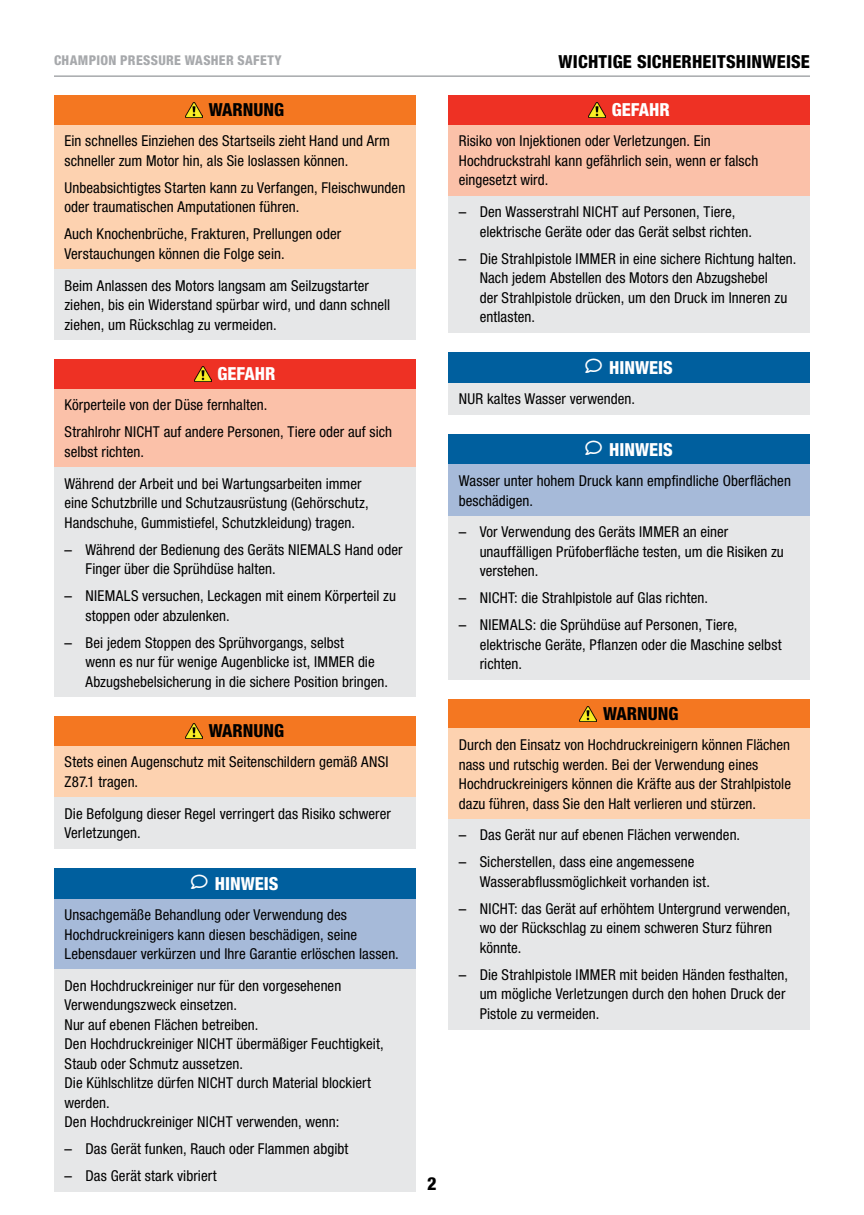
<style>
.page{position:relative;width:864px;height:1215px;background:#fff}
.page>*{position:absolute;margin:0;border:0;box-sizing:border-box;transform-origin:0 0}
.t1{font:800 condensed 18px "Helvetica Neue LT Std";letter-spacing:.01em;color:#000}
.t2{font:800 condensed 18px "Helvetica Neue LT Std";color:#fff}
.t3{font:condensed 15px/19.5px "Helvetica Neue LT Std";letter-spacing:.005em;color:#000}
.t4{font:800 condensed 13.5px "Helvetica Neue LT Std";letter-spacing:.025em;color:#a7a9ac}
.s1{font-stretch:normal}
</style>
<div class="page">
<hr style="left:54px;top:75px;width:756px;height:2px;background:#a7a9ac">
<div style="left:54px;top:96px;width:362px;height:29px;background:#f47721"></div>
<div style="left:54px;top:125px;width:362px;height:144px;background:#fdd2b0"></div>
<div style="left:54px;top:269px;width:362px;height:71px;background:#e6e7e8"></div>
<img style="left:186px;top:103px;width:16px;height:15px">
<div style="left:54px;top:360px;width:362px;height:29px;background:#ee3124"></div>
<div style="left:54px;top:389px;width:362px;height:78px;background:#fbc1a9"></div>
<div style="left:54px;top:467px;width:362px;height:230px;background:#e6e7e8"></div>
<img style="left:194px;top:367px;width:17px;height:15px">
<div style="left:54px;top:717px;width:362px;height:29px;background:#f47721"></div>
<div style="left:54px;top:746px;width:362px;height:51px;background:#fdd2b0"></div>
<div style="left:54px;top:797px;width:362px;height:52px;background:#e6e7e8"></div>
<img style="left:186px;top:724px;width:16px;height:15px">
<div style="left:54px;top:868px;width:362px;height:31px;background:#005f9e"></div>
<div style="left:54px;top:899px;width:362px;height:71px;background:#a6bad9"></div>
<div style="left:54px;top:970px;width:362px;height:222px;background:#e6e7e8"></div>
<div style="left:448px;top:96px;width:362px;height:29px;background:#ee3124"></div>
<div style="left:448px;top:125px;width:362px;height:71px;background:#fbc1a9"></div>
<div style="left:448px;top:196px;width:362px;height:137px;background:#e6e7e8"></div>
<img style="left:588px;top:103px;width:17px;height:15px">
<div style="left:448px;top:352px;width:362px;height:31px;background:#005f9e"></div>
<div style="left:448px;top:383px;width:362px;height:32px;background:#e6e7e8"></div>
<div style="left:448px;top:434px;width:362px;height:31px;background:#005f9e"></div>
<div style="left:448px;top:465px;width:362px;height:51px;background:#a6bad9"></div>
<div style="left:448px;top:516px;width:362px;height:164px;background:#e6e7e8"></div>
<div style="left:448px;top:699px;width:362px;height:30px;background:#f47721"></div>
<div style="left:448px;top:729px;width:362px;height:90px;background:#fdd2b0"></div>
<div style="left:448px;top:819px;width:362px;height:210px;background:#e6e7e8"></div>
<img style="left:580px;top:706px;width:17px;height:15px">
<p class="t4" style="left:54px;top:52px;width:229px">CHAMPION PRESSURE WASHER SAFETY</p>
<p class="t1" style="left:559px;top:50px;width:253px">WICHTIGE SICHERHEITSHINWEISE</p>
<p class="t1" style="left:209px;top:99px;width:66px">WARNUNG</p>
<p class="t3" style="left:64px;top:131px;width:327px">Ein schnelles Einziehen des Startseils zieht Hand und Arm schneller zum Motor hin, als Sie loslassen können.</p>
<p class="t3" style="left:64px;top:178px;width:342px">Unbeabsichtigtes Starten kann zu Verfangen, Fleischwunden oder traumatischen Amputationen führen.</p>
<p class="t3" style="left:64px;top:224px;width:278px">Auch Knochenbrüche, Frakturen, Prellungen oder<br>Verstauchungen können die Folge sein.</p>
<p class="t3" style="left:64px;top:276px;width:327px">Beim Anlassen des Motors langsam am Seilzugstarter ziehen, bis ein Widerstand spürbar wird, und dann schnell ziehen, um Rückschlag zu vermeiden.</p>
<p class="t2" style="left:218px;top:363px;width:49px">GEFAHR</p>
<p class="t3" style="left:64px;top:392px;width:329px;line-height:27px">Körperteile von der Düse fernhalten.<br>Strahlrohr NICHT auf andere Personen, Tiere oder auf sich</p>
<p class="t3" style="left:64px;top:436px;width:299px;line-height:31.7px">selbst richten.<br>Während der Arbeit und bei Wartungsarbeiten immer</p>
<p class="t3" style="left:64px;top:493px;width:306px">eine Schutzbrille und Schutzausrüstung (Gehörschutz,<br>Handschuhe, Gummistiefel, Schutzkleidung) tragen.</p>
<p class="t3" style="left:86px;top:540px;width:319px;text-indent:-21px"><span class="s1">–</span> Während der Bedienung des Geräts NIEMALS Hand oder<br>Finger über die Sprühdüse halten.</p>
<p class="t3" style="left:86px;top:586px;width:312px;text-indent:-21px"><span class="s1">–</span> NIEMALS versuchen, Leckagen mit einem Körperteil zu stoppen oder abzulenken.</p>
<p class="t3" style="left:86px;top:633px;width:304px;text-indent:-21px"><span class="s1">–</span> Bei jedem Stoppen des Sprühvorgangs, selbst<br>wenn es nur für wenige Augenblicke ist, IMMER die<br>Abzugshebelsicherung in die sichere Position bringen.</p>
<p class="t1" style="left:209px;top:720px;width:66px">WARNUNG</p>
<p class="t3" style="left:64px;top:752px;width:326px">Stets einen Augenschutz mit Seitenschildern gemäß ANSI<br>Z87.1 tragen.</p>
<p class="t3" style="left:64px;top:804px;width:328px">Die Befolgung dieser Regel verringert das Risiko schwerer<br>Verletzungen.</p>
<p class="t2" style="left:191px;top:872px;width:89px">◆HINWEIS</p>
<p class="t3" style="left:64px;top:905px;width:336px">Unsachgemäße Behandlung oder Verwendung des<br>Hochdruckreinigers kann diesen beschädigen, seine<br>Lebensdauer verkürzen und Ihre Garantie erlöschen lassen.</p>
<p class="t3" style="left:64px;top:976px;width:321px">Den Hochdruckreiniger nur für den vorgesehenen Verwendungszweck einsetzen.<br>Nur auf ebenen Flächen betreiben.<br>Den Hochdruckreiniger NICHT übermäßiger Feuchtigkeit, Staub oder Schmutz aussetzen.<br>Die Kühlschlitze dürfen NICHT durch Material blockiert werden.<br>Den Hochdruckreiniger NICHT verwenden, wenn:</p>
<p class="t3" style="left:64px;top:1139px;width:285px"><span class="s1">–</span> Das Gerät funken, Rauch oder Flammen abgibt</p>
<p class="t3" style="left:64px;top:1166px;width:154px"><span class="s1">–</span> Das Gerät stark vibriert</p>
<p class="t2" style="left:612px;top:99px;width:49px">GEFAHR</p>
<p class="t3" style="left:459px;top:131px;width:301px">Risiko von Injektionen oder Verletzungen. Ein<br>Hochdruckstrahl kann gefährlich sein, wenn er falsch eingesetzt wird.</p>
<p class="t3" style="left:480px;top:202px;width:274px;text-indent:-21px"><span class="s1">–</span> Den Wasserstrahl NICHT auf Personen, Tiere, elektrische Geräte oder das Gerät selbst richten.</p>
<p class="t3" style="left:480px;top:249px;width:318px;text-indent:-21px"><span class="s1">–</span> Die Strahlpistole IMMER in eine sichere Richtung halten.<br>Nach jedem Abstellen des Motors den Abzugshebel<br>der Strahlpistole drücken, um den Druck im Inneren zu entlasten.</p>
<p class="t2" style="left:585px;top:356px;width:89px">◆HINWEIS</p>
<p class="t3" style="left:459px;top:389px;width:178px">NUR kaltes Wasser verwenden.</p>
<p class="t2" style="left:585px;top:438px;width:89px">◆HINWEIS</p>
<p class="t3" style="left:459px;top:471px;width:334px">Wasser unter hohem Druck kann empfindliche Oberflächen beschädigen.</p>
<p class="t3" style="left:480px;top:522px;width:306px;text-indent:-21px"><span class="s1">–</span> Vor Verwendung des Geräts IMMER an einer unauffälligen Prüfoberfläche testen, um die Risiken zu verstehen.</p>
<p class="t3" style="left:459px;top:588px;width:251px"><span class="s1">–</span> NICHT: die Strahlpistole auf Glas richten.</p>
<p class="t3" style="left:480px;top:615px;width:303px;text-indent:-21px"><span class="s1">–</span> NIEMALS: die Sprühdüse auf Personen, Tiere, elektrische Geräte, Pflanzen oder die Maschine selbst richten.</p>
<p class="t1" style="left:603px;top:702px;width:66px">WARNUNG</p>
<p class="t3" style="left:459px;top:735px;width:334px">Durch den Einsatz von Hochdruckreinigern können Flächen nass und rutschig werden. Bei der Verwendung eines Hochdruckreinigers können die Kräfte aus der Strahlpistole dazu führen, dass Sie den Halt verlieren und stürzen.</p>
<p class="t3" style="left:459px;top:825px;width:283px"><span class="s1">–</span> Das Gerät nur auf ebenen Flächen verwenden.</p>
<p class="t3" style="left:480px;top:852px;width:232px;text-indent:-21px"><span class="s1">–</span> Sicherstellen, dass eine angemessene<br>Wasserabflussmöglichkeit vorhanden ist.</p>
<p class="t3" style="left:480px;top:899px;width:312px;text-indent:-21px"><span class="s1">–</span> NICHT: das Gerät auf erhöhtem Untergrund verwenden, wo der Rückschlag zu einem schweren Sturz führen könnte.</p>
<p class="t3" style="left:480px;top:965px;width:310px;text-indent:-21px"><span class="s1">–</span> Die Strahlpistole IMMER mit beiden Händen festhalten, um mögliche Verletzungen durch den hohen Druck der<br>Pistole zu vermeiden.</p>
<p class="t1" style="left:427px;top:1172px;width:11px">2</p>
</div>
